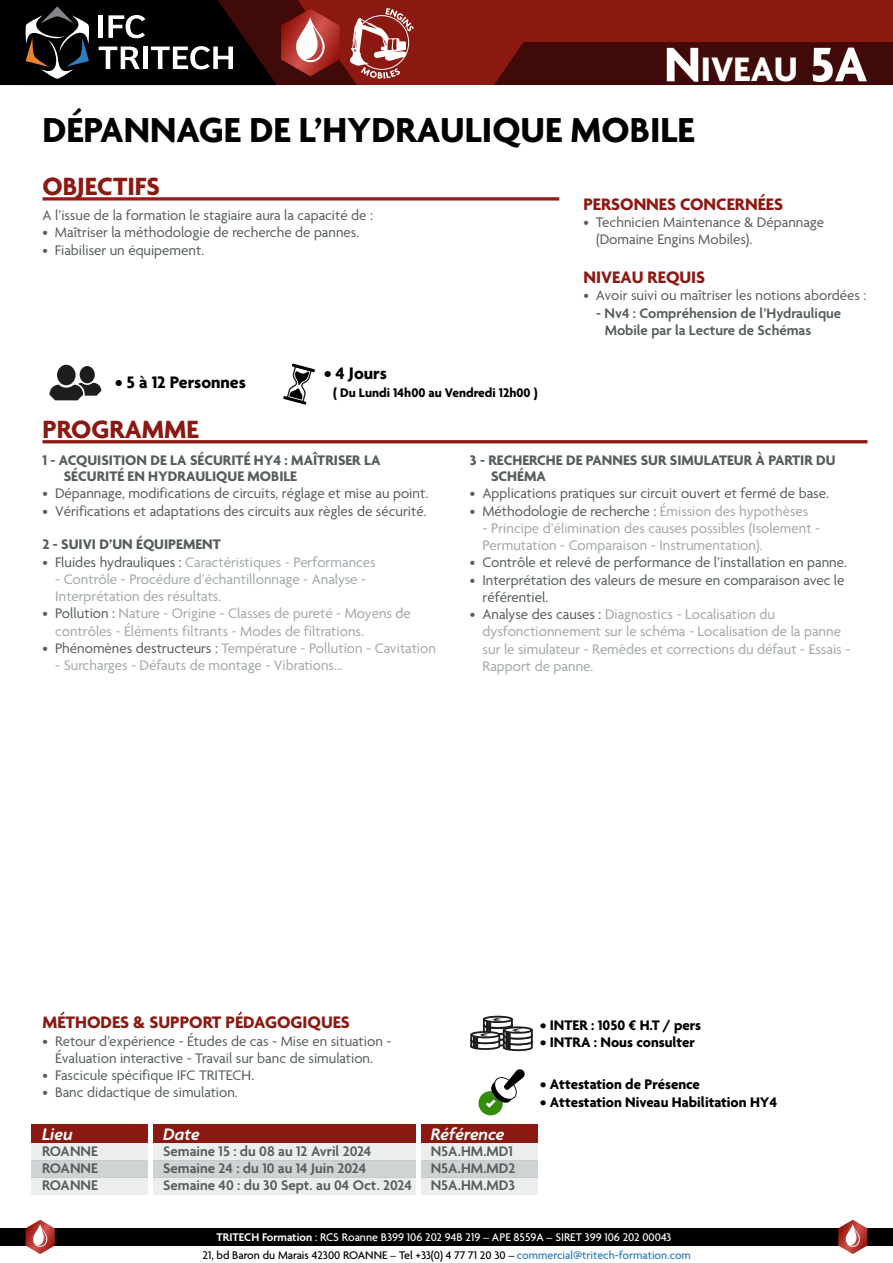
<style>
.page{position:relative;width:893px;height:1263px;background:#fff}
.page>*{position:absolute;margin:0;border:0;box-sizing:border-box;transform-origin:0 0}
.t1{font:700 37.5px "Agenda";color:#000}
.t2{font:700 36.75px "Agenda";color:#fff}
.t3{font:700 27px "Agenda";color:#8c1812}
.t4{font:700 18px "Agenda";color:#8c1812}
.t5{font:700 18px "Agenda";color:#000}
.t6{font:italic 600 18px "Agenda";color:#fff}
.t7{font:15px/17.2px "Agenda";color:#555d5d}
.t8{font:15px/17.2px "Agenda";color:#a0a7aa}
.t9{font:600 15px/17.2px "Agenda";color:#555d5d}
.t10{font:700 15px/16.5px "Agenda";color:#555d5d}
.t11{font:700 15px "Agenda";color:#000}
.t12{font:700 13.5px "Agenda";color:#000}
.t13{font:500 12px/17.5px "Agenda";color:#fff;text-align:center}
.s1{font-size:52.5px}
.s2{color:#555d5d}
.s3{color:#a0a7aa}
.s4{font-weight:600}
.s5{color:#000}
.s6{color:#2c7cc0}
</style>
<div class="page">
<div style="left:0;top:1228px;width:893px;height:17px;background:#000"></div>
<div style="left:0;top:0;width:893px;height:85px;background:#8c1812"></div>
<svg style="left:838px;top:1220px;width:29px;height:34px"></svg>
<svg style="left:26px;top:1220px;width:29px;height:34px"></svg>
<div style="left:494px;top:42px;width:399px;height:43px;background:#3f0a07"></div>
<svg style="left:49px;top:365px;width:53px;height:36px"></svg>
<svg style="left:283px;top:363px;width:32px;height:42px"></svg>
<hr style="left:43px;top:440px;width:824px;height:3px;background:#8c1812">
<svg style="left:43px;top:197px;width:516px;height:4px;background:#ac423f"></svg>
<svg style="left:0;top:0;width:414px;height:85px;background:#4a2927"></svg>
<svg style="left:478px;top:1069px;width:47px;height:46px"></svg>
<div style="left:483px;top:1016px;width:30px;height:7px;border:2px solid #1d1d1b;border-radius:50%"></div>
<svg style="left:470px;top:1017px;width:63px;height:34px"></svg>
<hr style="left:505px;top:1032px;width:3px;height:17px;background:#1d1d1b">
<hr style="left:508px;top:1032px;width:3px;height:17px;background:#1d1d1b">
<div style="left:31px;top:1143px;width:507px;height:17px;background:#ecedee"></div>
<div style="left:31px;top:1177px;width:507px;height:17px;background:#ecedee"></div>
<div style="left:31px;top:1160px;width:507px;height:17px;background:#cfd3d4"></div>
<div style="left:31px;top:1124px;width:507px;height:19px;background:#8c1812"></div>
<hr style="left:149px;top:1124px;width:4px;height:70px;background:#fff">
<hr style="left:416px;top:1124px;width:4px;height:70px;background:#fff">
<h2 class="t2" style="left:664px;top:50px;width:204px"><span class="s1">N</span>IVEAU <span class="s1">5A</span></h2>
<h1 class="t1" style="left:43px;top:110px;width:653px">DÉPANNAGE DE L’HYDRAULIQUE MOBILE</h1>
<h3 class="t3" style="left:43px;top:172px;width:119px">OBJECTIFS</h3>
<p class="t7" style="left:43px;top:208px;width:332px">A l’issue de la formation le stagiaire aura la capacité de :</p>
<p class="t7" style="left:43px;top:225px;width:318px">• Maîtriser la méthodologie de recherche de pannes.</p>
<p class="t7" style="left:43px;top:242px;width:163px">• Fiabiliser un équipement.</p>
<p class="t5" style="left:115px;top:373px;width:132px">• 5 à 12 Personnes</p>
<p class="t5" style="left:324px;top:364px;width:64px">• 4 Jours</p>
<p class="t12" style="left:333px;top:385px;width:206px">( Du Lundi 14h00 au Vendredi 12h00 )</p>
<h3 class="t3" style="left:43px;top:415px;width:158px">PROGRAMME</h3>
<p class="t4" style="left:583px;top:194px;width:201px">PERSONNES CONCERNÉES</p>
<p class="t7" style="left:596px;top:214px;width:229px;text-indent:-13px">• Technicien Maintenance &amp; Dépannage (Domaine Engins Mobiles).</p>
<p class="t4" style="left:583px;top:268px;width:123px">NIVEAU REQUIS</p>
<p class="t7" style="left:583px;top:288px;width:284px">• Avoir suivi ou maîtriser les notions abordées :</p>
<p class="t9" style="left:605px;top:305px;width:238px;text-indent:-9px">- Nv4 : Compréhension de l’Hydraulique<br>Mobile par la Lecture de Schémas</p>
<p class="t10" style="left:64px;top:452px;width:318px;text-indent:-21px">1 - ACQUISITION DE LA SÉCURITÉ HY4 : MAÎTRISER LA<br>SÉCURITÉ EN HYDRAULIQUE MOBILE</p>
<p class="t7" style="left:43px;top:486px;width:387px">• Dépannage, modifications de circuits, réglage et mise au point.</p>
<p class="t7" style="left:43px;top:503px;width:385px">• Vérifications et adaptations des circuits aux règles de sécurité.</p>
<p class="t10" style="left:43px;top:537px;width:180px">2 - SUIVI D’UN ÉQUIPEMENT</p>
<p class="t8" style="left:43px;top:554px;width:335px"><span class="s2">• Fluides hydrauliques :</span> Caractéristiques - Performances</p>
<p class="t8" style="left:55px;top:571px;width:312px">- Contrôle - Procédure d’échantillonnage - Analyse -<br>Interprétation des résultats.</p>
<p class="t8" style="left:55px;top:606px;width:357px;text-indent:-13px"><span class="s2">• Pollution :</span> Nature - Origine - Classes de pureté - Moyens de contrôles - Éléments filtrants - Modes de filtrations.</p>
<p class="t8" style="left:43px;top:640px;width:395px"><span class="s2">• Phénomènes destructeurs :</span> Température - Pollution - Cavitation</p>
<p class="t8" style="left:55px;top:657px;width:289px">- Surcharges - Défauts de montage - Vibrations…</p>
<p class="t10" style="left:491px;top:452px;width:346px;text-indent:-21px">3 - RECHERCHE DE PANNES SUR SIMULATEUR À PARTIR DU<br>SCHÉMA</p>
<p class="t7" style="left:470px;top:486px;width:361px">• Applications pratiques sur circuit ouvert et fermé de base.</p>
<p class="t7" style="left:470px;top:503px;width:340px">• Méthodologie de recherche : <span class="s3">Émission des hypothèses</span></p>
<p class="t8" style="left:483px;top:520px;width:339px">- Principe d’élimination des causes possibles (Isolement -<br>Permutation - Comparaison - Instrumentation).</p>
<p class="t7" style="left:470px;top:555px;width:379px">• Contrôle et relevé de performance de l’installation en panne.</p>
<p class="t7" style="left:483px;top:572px;width:363px;text-indent:-13px">• Interprétation des valeurs de mesure en comparaison avec le référentiel.</p>
<p class="t8" style="left:483px;top:606px;width:369px;text-indent:-13px"><span class="s2">• Analyse des causes :</span> Diagnostics - Localisation du dysfonctionnement sur le schéma - Localisation de la panne sur le simulateur - Remèdes et corrections du défaut - Essais - Rapport de panne.</p>
<p class="t4" style="left:43px;top:1013px;width:309px">MÉTHODES &amp; SUPPORT PÉDAGOGIQUES</p>
<p class="t7" style="left:43px;top:1033px;width:350px;text-align:center">• Retour d’expérience - Études de cas - Mise en situation -<br>Évaluation interactive - Travail sur banc de simulation.</p>
<p class="t7" style="left:43px;top:1067px;width:213px">• Fascicule spécifique IFC TRITECH.</p>
<p class="t7" style="left:43px;top:1085px;width:197px">• Banc didactique de simulation.</p>
<p class="t11" style="left:540px;top:1017px;width:162px">• INTER : 1050 € H.T / pers</p>
<p class="t11" style="left:540px;top:1034px;width:156px">• INTRA : Nous consulter</p>
<p class="t11" style="left:540px;top:1076px;width:161px">• Attestation de Présence</p>
<p class="t11" style="left:540px;top:1094px;width:239px">• Attestation Niveau Habilitation HY4</p>
<p class="t6" style="left:42px;top:1124px;width:32px">Lieu</p>
<p class="t9" style="left:42px;top:1143px;width:57px">ROANNE</p>
<p class="t9" style="left:42px;top:1177px;width:57px">ROANNE</p>
<p class="t9" style="left:42px;top:1160px;width:57px">ROANNE</p>
<p class="t6" style="left:163px;top:1124px;width:38px">Date</p>
<p class="t6" style="left:431px;top:1124px;width:75px">Référence</p>
<p class="t9" style="left:163px;top:1143px;width:210px">Semaine 15 : du 08 au 12 Avril 2024</p>
<p class="t9" style="left:163px;top:1177px;width:250px">Semaine 40 : du 30 Sept. au 04 Oct. 2024</p>
<p class="t9" style="left:163px;top:1160px;width:204px">Semaine 24 : du 10 au 14 Juin 2024</p>
<p class="t9" style="left:431px;top:1143px;width:84px">N5A.HM.MD1</p>
<p class="t9" style="left:431px;top:1177px;width:86px">N5A.HM.MD3</p>
<p class="t9" style="left:431px;top:1160px;width:86px">N5A.HM.MD2</p>
<p class="t13" style="left:203px;top:1229px;width:490px"><span class="s4">TRITECH Formation</span> : RCS Roanne B399 106 202 94B 219 – APE 8559A – SIRET 399 106 202 00043<br><span class="s5">21, bd Baron du Marais 42300 ROANNE – Tel +33(0) 4 77 71 20 30 –</span> <span class="s6">commercial@tritech-formation.com</span></p>
</div>
